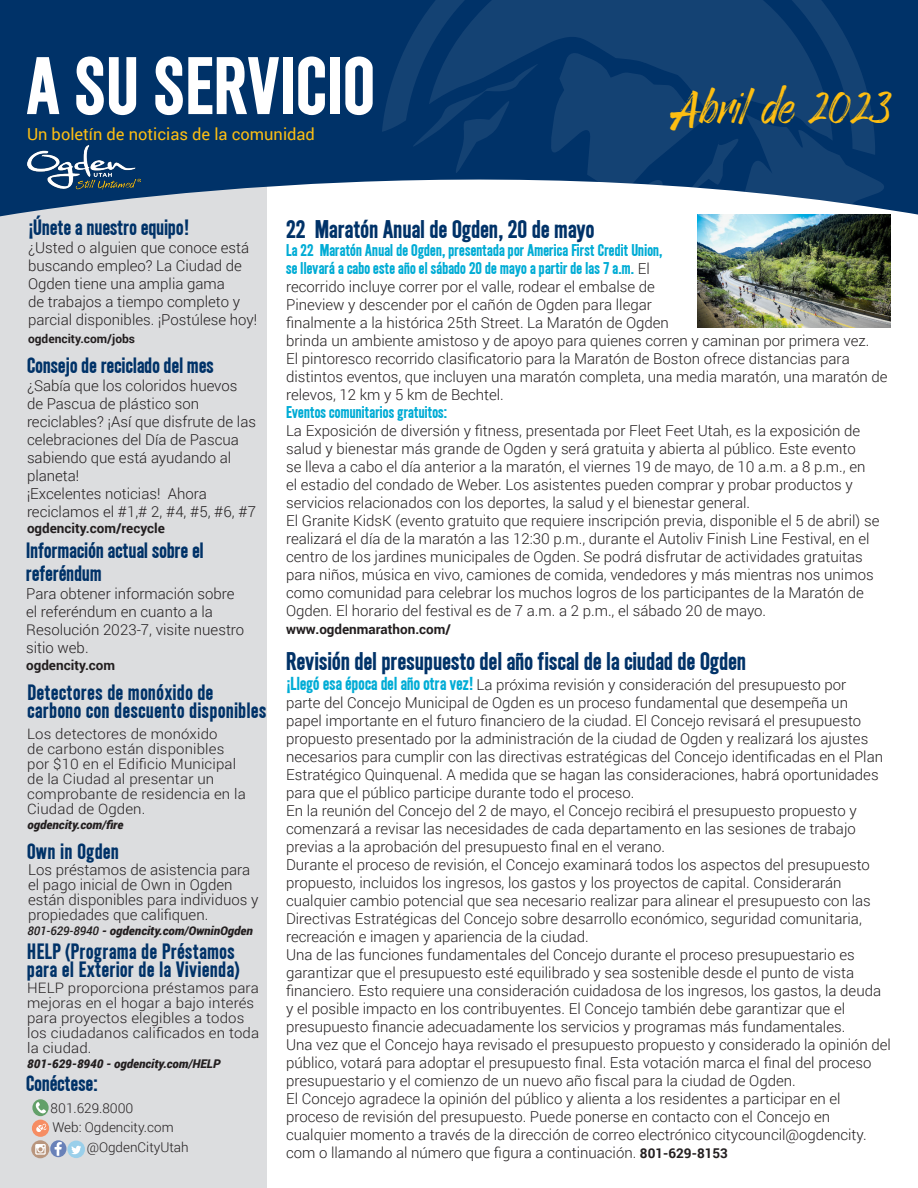
<style>
.page{position:relative;width:918px;height:1188px;background:#fff}
.page>*{position:absolute;margin:0;border:0;box-sizing:border-box;transform-origin:0 0}
.t1{font:72px "Simple Type Bold SWFTE";color:#fff}
.t2{font:45px "Enjoythe Ride";color:#fdbe12}
.t3{font:22.5px "Simple Type Bold SWFTE";color:#003268}
.t4{font:19.5px/18px "Simple Type Bold SWFTE";letter-spacing:.02em;color:#003268}
.t5{font:19.5px/23.4px "Simple Type Bold SWFTE";color:#003268}
.t6{font:16.5px "Roboto";color:#fdbe12}
.t7{font:300 15px/18px "Roboto";color:#231f20}
.t8{font:15px "Simple Type Bold SWFTE";color:#00acd5}
.t9{font:300 14.4px/15px "Roboto";letter-spacing:.01em;color:#231f20;scale:1.04 1}
.t10{font:700 13.5px "Roboto";color:#231f20}
.t11{font:300 13.5px "Roboto";color:#231f20}
.t12{font:italic 900 12px "Roboto";color:#231f20}
.t13{font:700 12px "Roboto";color:#231f20}
.s1{font-weight:500}
.s2{font-family:"Simple Type Bold SWFTE";font-weight:400;color:#00acd5}
.s3{font-family:"Simple Type Bold SWFTE";font-weight:400;font-size:16.5px;color:#00acd5}
.s4{font-weight:700;font-size:13.5px}
</style>
<div class="page">
<div style="left:0;top:184px;width:267px;height:1004px;background:#dcdddf"></div>
<svg style="left:0;top:0;width:918px;height:217px;background:#164474"></svg>
<svg style="left:382px;top:0;width:493px;height:53px;background:#04356a"></svg>
<svg style="left:429px;top:0;width:404px;height:53px;background:#103f71"></svg>
<svg style="left:365px;top:53px;width:521px;height:275px"></svg>
<img style="left:27px;top:145px;width:114px;height:45px">
<svg style="left:32px;top:1099px;width:17px;height:17px"></svg>
<svg style="left:36px;top:1102px;width:10px;height:11px"></svg>
<div style="left:32px;top:1120px;width:17px;height:17px;background:#f68d63;border-radius:50%"></div>
<svg style="left:36px;top:1124px;width:10px;height:8px"></svg>
<div style="left:31px;top:1140px;width:18px;height:18px;background:#b9967e;border-radius:50%"></div>
<svg style="left:35px;top:1144px;width:11px;height:11px"></svg>
<div style="left:50px;top:1140px;width:16px;height:17px;background:#6981b8;border-radius:50%"></div>
<svg style="left:55px;top:1142px;width:7px;height:14px"></svg>
<div style="left:67px;top:1141px;width:18px;height:17px;background:#9acfea;border-radius:50%"></div>
<svg style="left:71px;top:1146px;width:10px;height:9px"></svg>
<img style="left:697px;top:215px;width:194px;height:112px">
<p class="t1" style="left:27px;top:40px;width:350px">A SU SERVICIO</p>
<p class="t6" style="left:27px;top:123px;width:289px">Un boletín de noticias de la comunidad</p>
<p class="t2" style="left:672px;top:81px;width:220px">Abril de 2023</p>
<p class="t5" style="left:28px;top:216px;width:162px">¡Únete a nuestro equipo!</p>
<p class="t7" style="left:28px;top:238px;width:231px">¿Usted o alguien que conoce está buscando empleo? La Ciudad de<br>Ogden tiene una amplia gama<br>de trabajos a tiempo completo y parcial disponibles. ¡Postúlese hoy!</p>
<p class="t13" style="left:28px;top:330px;width:108px">ogdencity.com/jobs</p>
<p class="t5" style="left:27px;top:354px;width:189px">Consejo de reciclado del mes</p>
<p class="t7" style="left:27px;top:376px;width:231px">¿Sabía que los coloridos huevos de Pascua de plástico son reciclables? ¡Así que disfrute de las celebraciones del Día de Pascua sabiendo que está ayudando al planeta!</p>
<p class="t7" style="left:27px;top:484px;width:231px">¡Excelentes noticias! Ahora reciclamos el #1,# 2, #4, #5, #6, #7</p>
<p class="t10" style="left:27px;top:519px;width:139px">ogdencity.com/recycle</p>
<p class="t5" style="left:26px;top:539px;width:179px">Información actual sobre el referéndum</p>
<p class="t7" style="left:26px;top:585px;width:220px">Para obtener información sobre el referéndum en cuanto a la<br>Resolución 2023-7, visite nuestro sitio web.</p>
<p class="t10" style="left:26px;top:655px;width:91px">ogdencity.com</p>
<p class="t4" style="left:28px;top:684px;width:240px">Detectores de monóxido de carbono con descuento disponibles</p>
<p class="t9" style="left:27px;top:726px;width:212px">Los detectores de monóxido<br>de carbono están disponibles por $10 en el Edificio Municipal de la Ciudad al presentar un comprobante de residencia en la<br>Ciudad de Ogden.</p>
<p class="t12" style="left:28px;top:816px;width:97px">ogdencity.com/fire</p>
<p class="t7" style="left:28px;top:861px;width:232px;line-height:15px">Los préstamos de asistencia para el pago inicial de Own in Ogden están disponibles para individuos y propiedades que califiquen.</p>
<p class="t4" style="left:27px;top:843px;width:94px">Own in Ogden</p>
<p class="t12" style="left:27px;top:922px;width:227px"><span class="s1">801-629-8940</span> - ogdencity.com/OwninOgden</p>
<p class="t4" style="left:27px;top:943px;width:214px">HELP (Programa de Préstamos para el Exterior de la Vivienda)</p>
<p class="t9" style="left:27px;top:980px;width:225px">HELP proporciona préstamos para mejoras en el hogar a bajo interés para proyectos elegibles a todos los ciudadanos calificados en toda la ciudad.</p>
<p class="t12" style="left:27px;top:1055px;width:195px">801-629-8940 - ogdencity.com/HELP</p>
<p class="t5" style="left:26px;top:1072px;width:73px">Conéctese:</p>
<p class="t11" style="left:51px;top:1099px;width:84px">801.629.8000</p>
<p class="t11" style="left:52px;top:1118px;width:123px">Web: Ogdencity.com</p>
<p class="t11" style="left:87px;top:1138px;width:104px">@OgdenCityUtah</p>
<p class="t3" style="left:286px;top:215px;width:310px">22ª Maratón Anual de Ogden, 20 de mayo</p>
<p class="t7" style="left:286px;top:242px;width:603px"><span class="s2">La 22ª Maratón Anual de Ogden, presentada por America First Credit Union,<br>se llevará a cabo este año el sábado 20 de mayo a partir de las 7 a.m.</span> El<br>recorrido incluye correr por el valle, rodear el embalse de<br>Pineview y descender por el cañón de Ogden para llegar<br>finalmente a la histórica 25th Street. La Maratón de Ogden<br>brinda un ambiente amistoso y de apoyo para quienes corren y caminan por primera vez.<br>El pintoresco recorrido clasificatorio para la Maratón de Boston ofrece distancias para distintos eventos, que incluyen una maratón completa, una media maratón, una maratón de relevos, 12 km y 5 km de Bechtel.</p>
<p class="t8" style="left:286px;top:403px;width:163px">Eventos comunitarios gratuitos:</p>
<p class="t7" style="left:286px;top:422px;width:581px">La Exposición de diversión y fitness, presentada por Fleet Feet Utah, es la exposición de salud y bienestar más grande de Ogden y será gratuita y abierta al público. Este evento se lleva a cabo el día anterior a la maratón, el viernes 19 de mayo, de 10 a.m. a 8 p.m., en el estadio del condado de Weber. Los asistentes pueden comprar y probar productos y servicios relacionados con los deportes, la salud y el bienestar general.</p>
<p class="t7" style="left:286px;top:512px;width:595px">El Granite KidsK (evento gratuito que requiere inscripción previa, disponible el 5 de abril) se realizará el día de la maratón a las 12:30 p.m., durante el Autoliv Finish Line Festival, en el centro de los jardines municipales de Ogden. Se podrá disfrutar de actividades gratuitas para niños, música en vivo, camiones de comida, vendedores y más mientras nos unimos como comunidad para celebrar los muchos logros de los participantes de la Maratón de Ogden. El horario del festival es de 7 a.m. a 2 p.m., el sábado 20 de mayo.</p>
<p class="t10" style="left:286px;top:620px;width:166px">www.ogdenmarathon.com/</p>
<p class="t3" style="left:286px;top:647px;width:462px">Revisión del presupuesto del año fiscal de la ciudad de Ogden</p>
<p class="t7" style="left:286px;top:675px;width:599px"><span class="s3">¡Llegó esa época del año otra vez!</span> La próxima revisión y consideración del presupuesto por parte del Concejo Municipal de Ogden es un proceso fundamental que desempeña un papel importante en el futuro financiero de la ciudad. El Concejo revisará el presupuesto propuesto presentado por la administración de la ciudad de Ogden y realizará los ajustes necesarios para cumplir con las directivas estratégicas del Concejo identificadas en el Plan Estratégico Quinquenal. A medida que se hagan las consideraciones, habrá oportunidades para que el público participe durante todo el proceso.</p>
<p class="t7" style="left:286px;top:801px;width:572px;text-align:justify">En la reunión del Concejo del 2 de mayo, el Concejo recibirá el presupuesto propuesto y comenzará a revisar las necesidades de cada departamento en las sesiones de trabajo previas a la aprobación del presupuesto final en el verano.</p>
<p class="t7" style="left:286px;top:855px;width:586px">Durante el proceso de revisión, el Concejo examinará todos los aspectos del presupuesto propuesto, incluidos los ingresos, los gastos y los proyectos de capital. Considerarán cualquier cambio potencial que sea necesario realizar para alinear el presupuesto con las Directivas Estratégicas del Concejo sobre desarrollo económico, seguridad comunitaria, recreación e imagen y apariencia de la ciudad.</p>
<p class="t7" style="left:286px;top:945px;width:597px">Una de las funciones fundamentales del Concejo durante el proceso presupuestario es garantizar que el presupuesto esté equilibrado y sea sostenible desde el punto de vista financiero. Esto requiere una consideración cuidadosa de los ingresos, los gastos, la deuda y el posible impacto en los contribuyentes. El Concejo también debe garantizar que el presupuesto financie adecuadamente los servicios y programas más fundamentales.</p>
<p class="t7" style="left:286px;top:1035px;width:606px">Una vez que el Concejo haya revisado el presupuesto propuesto y considerado la opinión del público, votará para adoptar el presupuesto final. Esta votación marca el final del proceso presupuestario y el comienzo de un nuevo año fiscal para la ciudad de Ogden.</p>
<p class="t7" style="left:286px;top:1089px;width:582px">El Concejo agradece la opinión del público y alienta a los residentes a participar en el proceso de revisión del presupuesto. Puede ponerse en contacto con el Concejo en cualquier momento a través de la dirección de correo electrónico citycouncil@ogdencity. com o llamando al número que figura a continuación. <span class="s4">801-629-8153</span></p>
</div>
